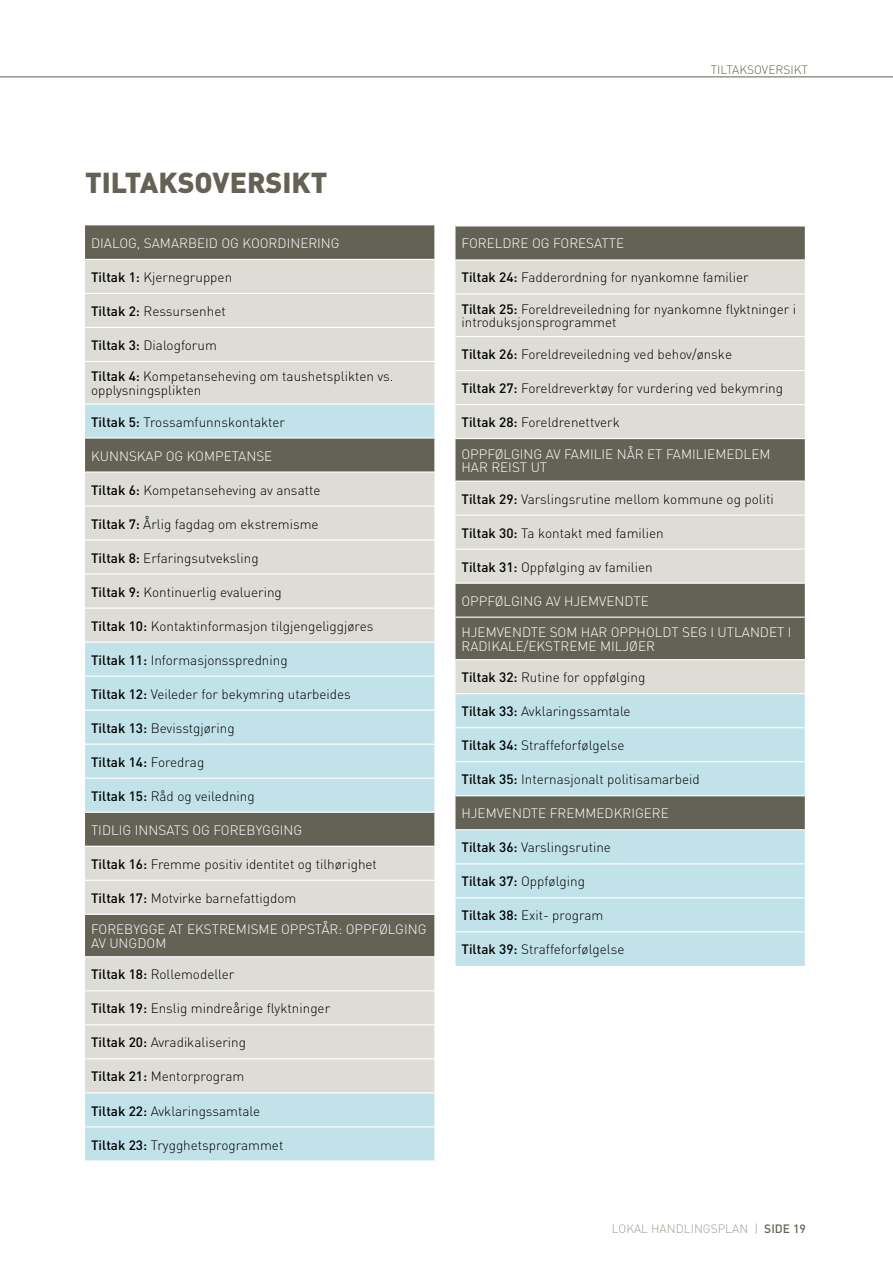
<style>
.page{position:relative;width:893px;height:1263px;background:#fff}
.page>*{position:absolute;margin:0;border:0;box-sizing:border-box;transform-origin:0 0}
.t1{font:900 28.5px "DIN";color:#636254}
.t2{font:300 13.5px/13.5px "DIN";color:#000}
.t3{font:300 13.5px/13.5px "DIN";color:#fff}
.t4{font:500 13.5px "DIN";color:#000}
.t5{font:300 12px "DIN";color:#9e9e92}
.t6{font:300 12px "DIN";color:#636254}
.s1{font-weight:500}
.s2{font-weight:300}
.s3{font-weight:500;color:#636254}
</style>
<div class="page">
<hr style="left:0;top:77px;width:893px;height:1px;background:#636254">
<div style="left:85px;top:225px;width:349px;height:34px;background:#636254"></div>
<div style="left:85px;top:260px;width:349px;height:143px;background:#dddcd5"></div>
<svg style="left:85px;top:404px;width:349px;height:756px;background:#c1ccca"></svg>
<hr style="left:85px;top:293px;width:349px;height:1px;background:#fff">
<hr style="left:85px;top:327px;width:349px;height:1px;background:#fff">
<hr style="left:85px;top:361px;width:349px;height:1px;background:#fff">
<hr style="left:85px;top:437px;width:349px;height:2px;background:#fff">
<hr style="left:85px;top:471px;width:349px;height:2px;background:#fff">
<hr style="left:85px;top:505px;width:349px;height:2px;background:#fff">
<hr style="left:85px;top:539px;width:349px;height:2px;background:#fff">
<hr style="left:85px;top:573px;width:349px;height:2px;background:#fff">
<hr style="left:85px;top:607px;width:349px;height:2px;background:#fff">
<hr style="left:85px;top:641px;width:349px;height:2px;background:#fff">
<hr style="left:85px;top:676px;width:349px;height:1px;background:#fff">
<hr style="left:85px;top:710px;width:349px;height:1px;background:#fff">
<hr style="left:85px;top:744px;width:349px;height:1px;background:#fff">
<hr style="left:85px;top:778px;width:349px;height:1px;background:#fff">
<hr style="left:85px;top:812px;width:349px;height:1px;background:#fff">
<hr style="left:85px;top:846px;width:349px;height:1px;background:#fff">
<hr style="left:85px;top:880px;width:349px;height:1px;background:#fff">
<hr style="left:85px;top:914px;width:349px;height:1px;background:#fff">
<hr style="left:85px;top:956px;width:349px;height:1px;background:#fff">
<hr style="left:85px;top:990px;width:349px;height:1px;background:#fff">
<hr style="left:85px;top:1024px;width:349px;height:1px;background:#fff">
<hr style="left:85px;top:1058px;width:349px;height:1px;background:#fff">
<hr style="left:85px;top:1092px;width:349px;height:1px;background:#fff">
<hr style="left:85px;top:1126px;width:349px;height:1px;background:#fff">
<div style="left:455px;top:226px;width:350px;height:33px;background:#636254"></div>
<svg style="left:455px;top:260px;width:350px;height:433px;background:#bcbbb2"></svg>
<svg style="left:455px;top:694px;width:350px;height:272px;background:#b7d2d7"></svg>
<hr style="left:455px;top:293px;width:350px;height:2px;background:#fff">
<hr style="left:455px;top:336px;width:350px;height:1px;background:#fff">
<hr style="left:455px;top:370px;width:350px;height:1px;background:#fff">
<hr style="left:455px;top:404px;width:350px;height:1px;background:#fff">
<hr style="left:455px;top:438px;width:350px;height:1px;background:#fff">
<hr style="left:455px;top:480px;width:350px;height:2px;background:#fff">
<hr style="left:455px;top:514px;width:350px;height:2px;background:#fff">
<hr style="left:455px;top:549px;width:350px;height:1px;background:#fff">
<hr style="left:455px;top:583px;width:350px;height:1px;background:#fff">
<hr style="left:455px;top:617px;width:350px;height:1px;background:#fff">
<hr style="left:455px;top:659px;width:350px;height:1px;background:#fff">
<hr style="left:455px;top:727px;width:350px;height:1px;background:#fff">
<hr style="left:455px;top:761px;width:350px;height:1px;background:#fff">
<hr style="left:455px;top:795px;width:350px;height:1px;background:#fff">
<hr style="left:455px;top:829px;width:350px;height:1px;background:#fff">
<hr style="left:455px;top:863px;width:350px;height:1px;background:#fff">
<hr style="left:455px;top:897px;width:350px;height:1px;background:#fff">
<hr style="left:455px;top:931px;width:350px;height:1px;background:#fff">
<p class="t6" style="left:711px;top:62px;width:96px">tiltaksove rsikt</p>
<h1 class="t1" style="left:85px;top:164px;width:244px">TI LTAKSOVERSIKT</h1>
<p class="t3" style="left:91px;top:236px;width:250px">Dialog, samarbeid og koordinering</p>
<p class="t2" style="left:91px;top:270px;width:143px"><span class="s1">Tiltak 1:</span> Kjernegruppen</p>
<p class="t2" style="left:91px;top:304px;width:136px"><span class="s1">Tiltak 2:</span> Ressursenhet</p>
<p class="t2" style="left:91px;top:338px;width:127px"><span class="s1">Tiltak 3:</span> Dialogforum</p>
<p class="t2" style="left:91px;top:369px;width:304px"><span class="s1">Tiltak 4:</span> Kompetanseheving om taushetsplikten vs. opplysningsplikten</p>
<p class="t2" style="left:91px;top:414px;width:196px"><span class="s1">Tiltak 5:</span> Trossamfunnskontakter</p>
<p class="t3" style="left:91px;top:448px;width:181px">Ku nnskap og kom petanse</p>
<p class="t2" style="left:91px;top:482px;width:231px"><span class="s1">Tiltak 6:</span> Kompetanseheving av ansatte</p>
<p class="t2" style="left:91px;top:516px;width:229px"><span class="s1">Tiltak 7:</span> Årlig fagdag om ekstremisme</p>
<p class="t2" style="left:91px;top:550px;width:169px"><span class="s1">Tiltak 8:</span> Erfaringsutveksling</p>
<p class="t2" style="left:91px;top:584px;width:192px"><span class="s1">Tiltak 9:</span> Kontinuerlig evaluering</p>
<p class="t2" style="left:91px;top:618px;width:284px"><span class="s1">Tiltak 10:</span> Kontaktinformasjon tilgjengeliggjøres</p>
<p class="t2" style="left:91px;top:652px;width:198px"><span class="s1">Tiltak 11:</span> I nformasjonsspredning</p>
<p class="t2" style="left:91px;top:687px;width:261px"><span class="s1">Tiltak 12:</span> Veileder for bekymring utarbeides</p>
<p class="t2" style="left:91px;top:721px;width:145px"><span class="s1">Tiltak 13:</span> Bevisstgjøring</p>
<p class="t4" style="left:91px;top:753px;width:115px">Tiltak 14: <span class="s2">Foredrag</span></p>
<p class="t2" style="left:91px;top:789px;width:165px"><span class="s1">Tiltak 15:</span> Råd og veiledning</p>
<p class="t3" style="left:91px;top:823px;width:213px">Tidlig innsats og forebygging</p>
<p class="t2" style="left:91px;top:857px;width:287px"><span class="s1">Tiltak 16:</span> Fremme positiv identitet og tilhørighet</p>
<p class="t2" style="left:91px;top:891px;width:207px"><span class="s1">Tiltak 17:</span> Motvirke barnefattigdom</p>
<p class="t3" style="left:91px;top:922px;width:337px">Forebygge at ekstrem isme oppstår: oppfø lging av ungdom</p>
<p class="t2" style="left:91px;top:967px;width:145px"><span class="s1">Tiltak 18:</span> Rollemodeller</p>
<p class="t2" style="left:91px;top:1001px;width:241px"><span class="s1">Tiltak 19:</span> Enslig mindreårige flyktninger</p>
<p class="t2" style="left:91px;top:1035px;width:157px"><span class="s1">Tiltak 20:</span> Avradikalisering</p>
<p class="t2" style="left:91px;top:1069px;width:155px"><span class="s1">Tiltak 21:</span> Mentorprogram</p>
<p class="t2" style="left:91px;top:1103px;width:171px"><span class="s1">Tiltak 22:</span> Avklaringssamtale</p>
<p class="t2" style="left:91px;top:1137px;width:194px"><span class="s1">Tiltak 23:</span> Trygghetsprogrammet</p>
<p class="t3" style="left:461px;top:236px;width:149px">Foreldre og foresatte</p>
<p class="t2" style="left:461px;top:270px;width:289px"><span class="s1">Tiltak 24:</span> Fadderordning for nyankomne familier</p>
<p class="t2" style="left:461px;top:302px;width:336px"><span class="s1">Tiltak 25:</span> Foreldreveiledning for nyankomne flyktninger i introduksjonsprogrammet</p>
<p class="t2" style="left:461px;top:347px;width:272px"><span class="s1">Tiltak 26:</span> Foreldreveiledning ved behov/ønske</p>
<p class="t2" style="left:461px;top:381px;width:323px"><span class="s1">Tiltak 27:</span> Foreldreverktøy for vurdering ved bekymring</p>
<p class="t2" style="left:461px;top:415px;width:160px"><span class="s1">Tiltak 28:</span> Foreldrenettverk</p>
<p class="t3" style="left:461px;top:446px;width:256px">Oppfølging av fam ilie når et fam ilieme</p>
<p class="t3" style="left:734px;top:446px;width:26px">dlem</p>
<p class="t3" style="left:461px;top:460px;width:78px">har reist ut</p>
<p class="t2" style="left:461px;top:491px;width:314px"><span class="s1">Tiltak 29:</span> Varslingsrutine mellom kommune og politi</p>
<p class="t2" style="left:461px;top:525px;width:204px"><span class="s1">Tiltak 30:</span> Ta kontakt med familien</p>
<p class="t2" style="left:461px;top:559px;width:193px"><span class="s1">Tiltak 31:</span> Oppfølging av familien</p>
<p class="t3" style="left:461px;top:594px;width:181px">O ppfø lging av hjemvendte</p>
<p class="t3" style="left:461px;top:625px;width:332px">Hjemvendte som har oppholdt seg i utlandet i radikale/e kstreme</p>
<p class="t3" style="left:600px;top:639px;width:56px">m iljøer</p>
<p class="t2" style="left:461px;top:670px;width:185px"><span class="s1">Tiltak 32:</span> Rutine for oppfølging</p>
<p class="t2" style="left:461px;top:704px;width:171px"><span class="s1">Tiltak 33:</span> Avklaringssamtale</p>
<p class="t2" style="left:461px;top:738px;width:164px"><span class="s1">Tiltak 34:</span> Straffeforfølgelse</p>
<p class="t2" style="left:461px;top:772px;width:240px"><span class="s1">Tiltak 35:</span> I nternasjonalt politisamarbeid</p>
<p class="t3" style="left:461px;top:806px;width:115px">Hjemvendte fremme</p>
<p class="t3" style="left:605px;top:806px;width:63px">dkrigere</p>
<p class="t2" style="left:461px;top:840px;width:151px"><span class="s1">Tiltak 36:</span> Varslingsrutine</p>
<p class="t2" style="left:461px;top:874px;width:125px"><span class="s1">Tiltak 37:</span> Oppfølging</p>
<p class="t2" style="left:461px;top:908px;width:143px"><span class="s1">Tiltak 38:</span> Exit- program</p>
<p class="t2" style="left:461px;top:942px;width:164px"><span class="s1">Tiltak 39:</span> Straffeforfølgelse</p>
<p class="t5" style="left:612px;top:1221px;width:195px">lokal handlingsplan | <span class="s3">side 19</span></p>
</div>
